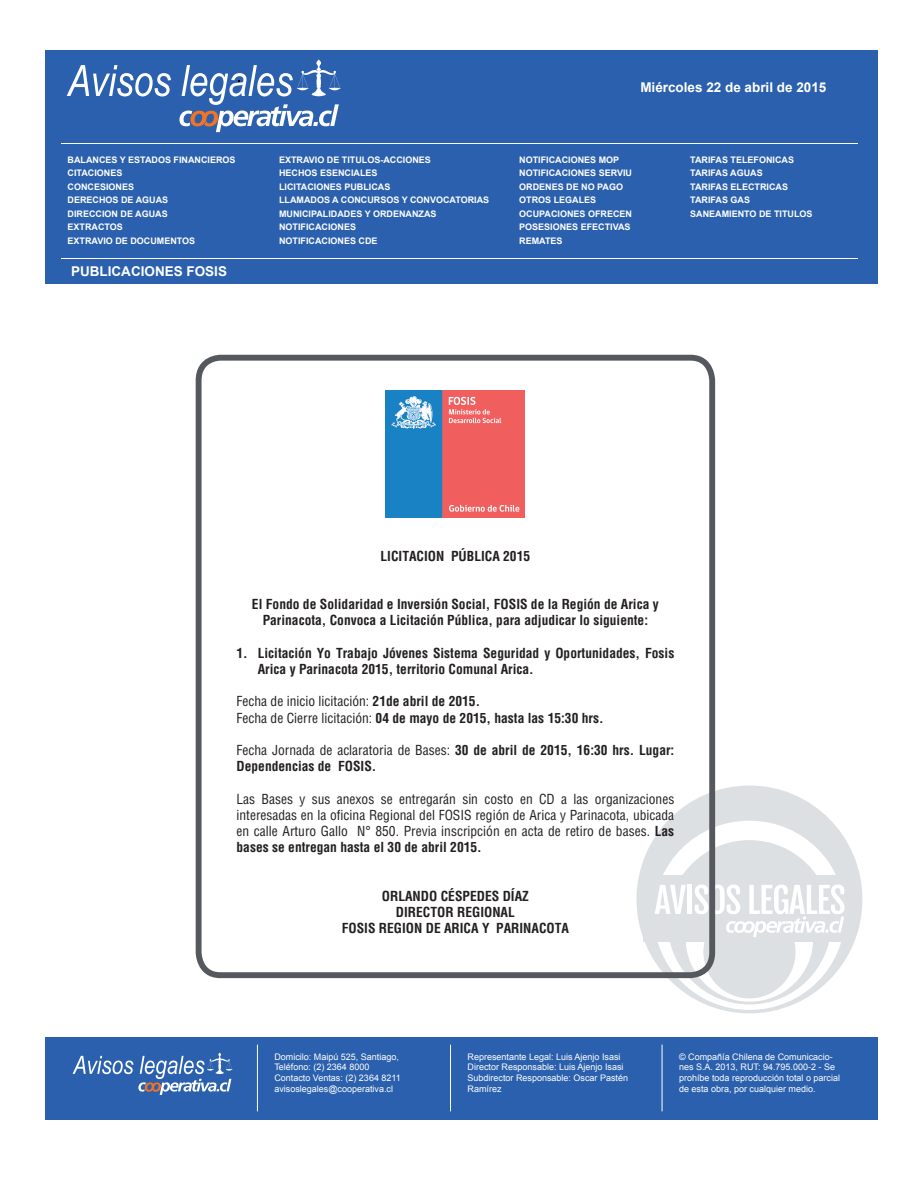
<style>
.page{position:relative;width:918px;height:1188px;background:#fff}
.page>*{position:absolute;margin:0;border:0;box-sizing:border-box;transform-origin:0 0}
.t1{font:700 condensed 13.5px/16.2px "Helvetica";color:#231f20;text-align:center}
.t2{font:condensed 13.5px/16.2px "Helvetica";color:#231f20}
.t3{font:700 13.5px "Arial";color:#fff}
.t4{font:700 9px/13.5px "Arial";color:#fff}
.t5{font:9px/10.8px "Arial";color:#fff}
.s1{font-weight:700}
.s2{font-weight:400}
</style>
<div class="page">
<svg style="left:636px;top:785px;width:227px;height:228px"></svg>
<div style="left:654px;top:821px;width:191px;height:189px;background:#fff;border-radius:50%"></div>
<div style="left:667px;top:840px;width:164px;height:165px;background:#dde0e2;border-radius:50%"></div>
<div style="left:686px;top:876px;width:127px;height:126px;background:#fff;border-radius:50%"></div>
<div style="left:703px;top:905px;width:93px;height:93px;background:#dde0e2;border-radius:50%"></div>
<div style="left:644px;top:875px;width:209px;height:67px;background:#dde0e2"></div>
<svg style="left:655px;top:885px;width:31px;height:29px"></svg>
<div style="left:687px;top:885px;width:5px;height:29px;background:#fff"></div>
<svg style="left:695px;top:885px;width:150px;height:52px"></svg>
<div style="left:46px;top:50px;width:832px;height:234px;background:#2a60ad"></div>
<div style="left:46px;top:1037px;width:832px;height:83px;background:#2a60ad"></div>
<hr style="left:450px;top:1045px;width:1px;height:66px;background:#fff">
<hr style="left:662px;top:1045px;width:1px;height:66px;background:#fff">
<hr style="left:257px;top:1045px;width:1px;height:66px;background:#fff">
<hr style="left:61px;top:143px;width:797px;height:1px;background:#fff">
<hr style="left:61px;top:258px;width:797px;height:1px;background:#fff">
<svg style="left:67px;top:65px;width:104px;height:31px"></svg>
<svg style="left:73px;top:1053px;width:160px;height:42px"></svg>
<div style="left:196px;top:355px;width:519px;height:623px;border:6px solid #55585d;border-radius:22px"></div>
<svg style="left:179px;top:59px;width:162px;height:73px"></svg>
<img style="left:386px;top:390px;width:139px;height:127px">
<h1 class="t3" style="left:640px;top:78px;width:188px">Miércoles 22 de abril de 2015</h1>
<p class="t4" style="left:68px;top:153px;width:170px">BALANCES Y ESTADOS FINANCIEROS<br>CITACIONES<br>CONCESIONES<br>DERECHOS DE AGUAS<br>DIRECCION DE AGUAS<br>EXTRACTOS<br>EXTRAVIO DE DOCUMENTOS</p>
<p class="t4" style="left:279px;top:153px;width:212px">EXTRAVIO DE TITULOS-ACCIONES<br>HECHOS ESENCIALES<br>LICITACIONES PUBLICAS<br>LLAMADOS A CONCURSOS Y CONVOCATORIAS<br>MUNICIPALIDADES Y ORDENANZAS<br>NOTIFICACIONES<br>NOTIFICACIONES CDE</p>
<p class="t4" style="left:519px;top:153px;width:114px">NOTIFICACIONES MOP<br>NOTIFICACIONES SERVIU<br>ORDENES DE NO PAGO<br>OTROS LEGALES<br>OCUPACIONES OFRECEN<br>POSESIONES EFECTIVAS<br>REMATES</p>
<p class="t4" style="left:690px;top:153px;width:124px">TARIFAS TELEFONICAS<br>TARIFAS AGUAS<br>TARIFAS ELECTRICAS<br>TARIFAS GAS<br>SANEAMIENTO DE TITULOS</p>
<h1 class="t3" style="left:71px;top:262px;width:158px">PUBLICACIONES FOSIS</h1>
<h1 class="t1" style="left:381px;top:548px;width:151px">LICITACION PÚBLICA 2015</h1>
<h1 class="t1" style="left:252px;top:596px;width:408px">El Fondo de Solidaridad e Inversión Social, FOSIS de la Región de Arica y<br>Parinacota, Convoca a Licitación Pública, para adjudicar lo siguiente:</h1>
<h1 class="t1" style="left:258px;top:645px;width:418px;text-align:left;text-indent:-21px">1. Licitación Yo Trabajo Jóvenes Sistema Seguridad y Oportunidades, Fosis<br>Arica y Parinacota 2015, territorio Comunal Arica.</h1>
<h1 class="t2" style="left:237px;top:693px;width:369px">Fecha de inicio licitación: <span class="s1">21de abril de 2015.<br></span>Fecha de Cierre licitación: <span class="s1">04 de mayo de 2015, hasta las 15:30 hrs.</span></h1>
<h1 class="t1" style="left:237px;top:742px;width:439px;text-align:left"><span class="s2">Fecha Jornada de aclaratoria de Bases:</span> 30 de abril de 2015, 16:30 hrs. Lugar:<br>Dependencias de FOSIS.</h1>
<p class="t2" style="left:237px;top:791px;width:439px;text-align:justify">Las Bases y sus anexos se entregarán sin costo en CD a las organizaciones interesadas en la oficina Regional del FOSIS región de Arica y Parinacota, ubicada en calle Arturo Gallo N° 850. Previa inscripción en acta de retiro de bases. <span class="s1">Las bases se entregan hasta el 30 de abril 2015.</span></p>
<h1 class="t1" style="left:342px;top:888px;width:229px">ORLANDO CÉSPEDES DÍAZ<br>DIRECTOR REGIONAL<br>FOSIS REGION DE ARICA Y PARINACOTA</h1>
<p class="t5" style="left:274px;top:1051px;width:128px">Domicilo: Maipú 525, Santiago,<br>Teléfono: (2) 2364 8000<br>Contacto Ventas: (2) 2364 8211 avisoslegales@cooperativa.cl</p>
<p class="t5" style="left:468px;top:1051px;width:162px">Representante Legal: Luis Ajenjo Isasi<br>Director Responsable: Luis Ajenjo Isasi<br>Subdirector Responsable: Oscar Pastén<br>Ramírez</p>
<p class="t5" style="left:679px;top:1051px;width:163px">© Compañía Chilena de Comunicacio&shy;nes S.A. 2013, RUT: 94.795.000-2 - Se prohíbe toda reproducción total o parcial de esta obra, por cualquier medio.</p>
</div>
